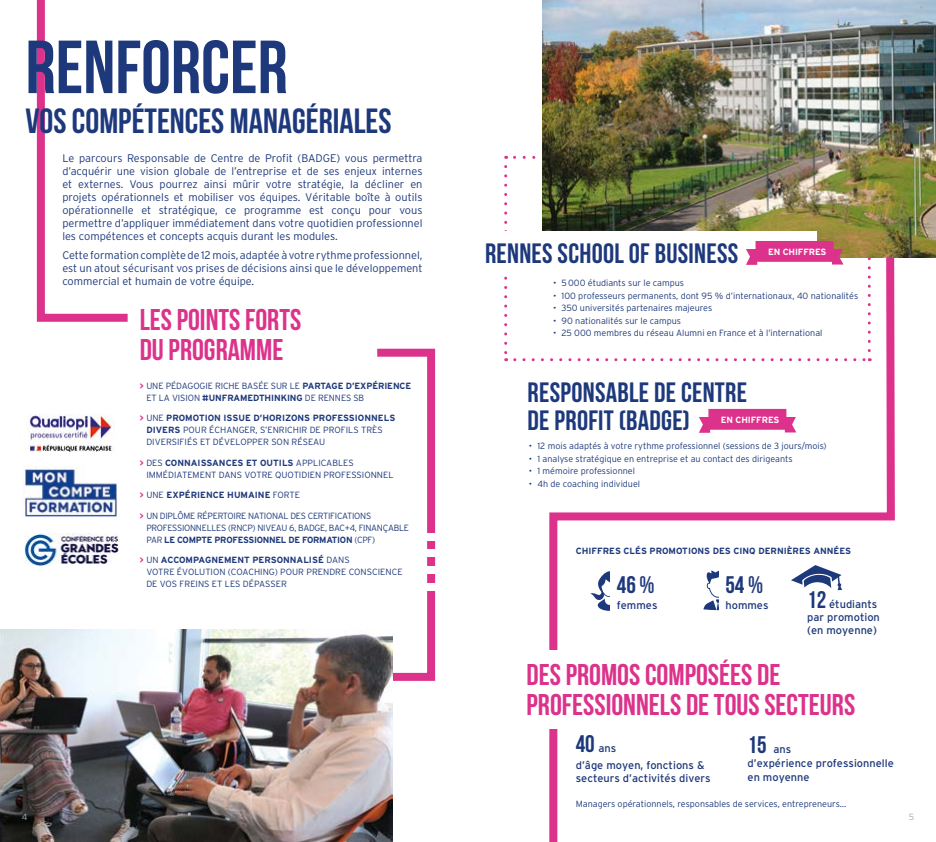
<style>
.page{position:relative;width:936px;height:842px;background:#fff}
.page>*{position:absolute;margin:0;border:0;box-sizing:border-box;transform-origin:0 0}
.t1{font:700 75px "Bebas Neue";color:#1d387b}
.t2{font:700 35px "Bebas Neue";color:#1d387b}
.t3{font:700 30px/30px "Bebas Neue";color:#dc328b}
.t4{font:700 28px/28px "Bebas Neue";letter-spacing:.01em;color:#1d387b}
.t5{font:700 24px "Bebas Neue";color:#1d387b}
.t6{font:300 11px/13px "Interstate";color:#1d387b;text-align:justify}
.t7{font:11px/13px "Interstate";color:#1d387b}
.t8{font:300 9px/12px "Interstate";color:#1d387b}
.t9{font:300 9px/12px "Interstate";letter-spacing:-.03em;color:#1d387b}
.t10{font:700 9px "Interstate";color:#1d387b}
.t11{font:700 9px "Interstate";letter-spacing:-.01em;color:#fff}
.t12{font:300 9px "Interstate";color:#abacac}
.s1{font-weight:700;color:#dc328b}
.s2{font-weight:700}
.s3{color:#dc328b}
.s4{font-weight:300}
.s5{font-family:"Bebas Neue";font-weight:700;font-size:24px}
</style>
<div class="page">
<svg style="left:36px;top:0;width:92px;height:322px"></svg>
<svg style="left:22px;top:348px;width:414px;height:333px"></svg>
<img style="left:0;top:629px;width:392px;height:213px">
<svg style="left:549px;top:258px;width:346px;height:584px"></svg>
<svg style="left:505px;top:156px;width:31px;height:3px"></svg>
<svg style="left:504px;top:167px;width:3px;height:194px"></svg>
<svg style="left:514px;top:358px;width:356px;height:3px"></svg>
<svg style="left:867px;top:258px;width:3px;height:93px"></svg>
<img style="left:542px;top:0;width:393px;height:258px">
<div style="left:485px;top:232px;width:331px;height:41px;background:#fff"></div>
<div style="left:527px;top:381px;width:259px;height:49px;background:#fff"></div>
<div style="left:808px;top:557px;width:30px;height:59px;background:#fff"></div>
<div style="left:418px;top:583px;width:25px;height:8px;background:#fff"></div>
<div style="left:418px;top:549px;width:25px;height:8px;background:#fff"></div>
<div style="left:418px;top:566px;width:25px;height:8px;background:#fff"></div>
<div style="left:418px;top:533px;width:25px;height:8px;background:#fff"></div>
<svg style="left:590px;top:571px;width:19px;height:40px"></svg>
<svg style="left:703px;top:569px;width:15px;height:41px"></svg>
<div style="left:800px;top:556px;width:32px;height:59px;background:#fff"></div>
<svg style="left:790px;top:565px;width:52px;height:25px"></svg>
<div style="left:539px;top:651px;width:25px;height:78px;background:#fff"></div>
<svg style="left:746px;top:241px;width:97px;height:24px;background:#de5599"></svg>
<svg style="left:698px;top:409px;width:98px;height:24px"></svg>
<img style="left:24px;top:533px;width:94px;height:32px">
<img style="left:21px;top:415px;width:101px;height:36px">
<img style="left:23px;top:467px;width:97px;height:50px">
<h1 class="t1" style="left:26px;top:26px;width:264px">RENFORCER</h1>
<h2 class="t2" style="left:26px;top:102px;width:367px">VOS COMPÉTENCES MANAGÉRIALES</h2>
<p class="t6" style="left:62px;top:152px;width:361px">Le parcours Responsable de Centre de Profit (BADGE) vous permettra d’acquérir une vision globale de l’entreprise et de ses enjeux internes et externes. Vous pourrez ainsi mûrir votre stratégie, la décliner en projets opérationnels et mobiliser vos équipes. Véritable boîte à outils opérationnelle et stratégique, ce programme est conçu pour vous permettre d’appliquer immédiatement dans votre quotidien professionnel les compétences et concepts acquis durant les modules.</p>
<p class="t6" style="left:62px;top:248px;width:361px">Cette formation complète de 12 mois, adaptée à votre rythme professionnel, est un atout sécurisant vos prises de décisions ainsi que le développement commercial et humain de votre équipe.</p>
<h3 class="t3" style="left:140px;top:304px;width:163px">LES POINTS FORTS<br>DU PROGRAMME</h3>
<p class="t8" style="left:146px;top:379px;width:266px;text-indent:-7px"><span class="s1">&gt;</span> UNE PÉDAGOGIE RICHE BASÉE SUR LE <span class="s2">PARTAGE D’EXPÉRIENCE<br></span>ET LA VISION <span class="s2">#UNFRAMEDTHINKING</span> DE RENNES SB</p>
<p class="t8" style="left:146px;top:412px;width:250px;text-indent:-7px"><span class="s1">&gt;</span> UNE <span class="s2">PROMOTION ISSUE D’HORIZONS PROFESSIONNELS<br>DIVERS</span> POUR ÉCHANGER, S’ENRICHIR DE PROFILS TRÈS<br>DIVERSIFIÉS ET DÉVELOPPER SON RÉSEAU</p>
<p class="t8" style="left:146px;top:456px;width:249px;text-indent:-7px"><span class="s1">&gt;</span> DES <span class="s2">CONNAISSANCES ET OUTILS</span> APPLICABLES<br>IMMÉDIATEMENT DANS VOTRE QUOTIDIEN PROFESSIONNEL</p>
<p class="t10" style="left:140px;top:490px;width:162px"><span class="s3">&gt;</span> <span class="s4">UNE</span> EXPÉRIENCE HUMAINE <span class="s4">FORTE</span></p>
<p class="t9" style="left:146px;top:509px;width:264px;text-indent:-7px"><span class="s1">&gt;</span> UN DIPLÔME RÉPERTOIRE NATIONAL DES CERTIFICATIONS<br>PROFESSIONNELLES (RNCP) NIVEAU 6, BADGE, BAC+4, FINANÇABLE<br>PAR <span class="s2">LE COMPTE PROFESSIONNEL DE FORMATION</span> (CPF)</p>
<p class="t8" style="left:146px;top:554px;width:258px;text-indent:-7px"><span class="s1">&gt;</span> UN <span class="s2">ACCOMPAGNEMENT PERSONNALISÉ</span> DANS<br>VOTRE ÉVOLUTION (COACHING) POUR PRENDRE CONSCIENCE<br>DE VOS FREINS ET LES DÉPASSER</p>
<h3 class="t4" style="left:485px;top:239px;width:255px">RENNES SCHOOL OF BUSINESS</h3>
<p class="t11" style="left:768px;top:247px;width:60px">EN CHIFFRES</p>
<p class="t8" style="left:553px;top:277px;width:132px">• 5000 étudiants sur le campus</p>
<p class="t8" style="left:553px;top:290px;width:307px">• 100 professeurs permanents, dont 95 % d’internationaux, 40 nationalités</p>
<p class="t8" style="left:553px;top:302px;width:161px">• 350 universités partenaires majeures</p>
<p class="t8" style="left:553px;top:314px;width:129px">• 90 nationalités sur le campus</p>
<p class="t8" style="left:553px;top:327px;width:271px">• 25 000 membres du réseau Alumni en France et à l’international</p>
<h3 class="t4" style="left:527px;top:378px;width:221px">RESPONSABLE DE CENTRE<br>DE PROFIT (BADGE)</h3>
<p class="t11" style="left:721px;top:415px;width:60px">EN CHIFFRES</p>
<p class="t8" style="left:529px;top:440px;width:299px">• 12 mois adaptés à votre rythme professionnel (sessions de 3 jours/mois)</p>
<p class="t8" style="left:529px;top:453px;width:265px">• 1 analyse stratégique en entreprise et au contact des dirigeants</p>
<p class="t8" style="left:529px;top:465px;width:107px">• 1 mémoire professionnel</p>
<p class="t8" style="left:529px;top:477px;width:113px">• 4h de coaching individuel</p>
<p class="t10" style="left:575px;top:545px;width:277px">CHIFFRES CLÉS PROMOTIONS DES CINQ DERNIÈRES ANNÉES</p>
<h3 class="t5" style="left:617px;top:571px;width:39px">46%</h3>
<p class="t7" style="left:617px;top:598px;width:42px">femmes</p>
<h3 class="t5" style="left:725px;top:571px;width:39px">54%</h3>
<p class="t7" style="left:725px;top:598px;width:45px">hommes</p>
<p class="t7" style="left:807px;top:598px;width:74px"><span class="s5">12</span> étudiants par promotion (en moyenne)</p>
<h3 class="t3" style="left:526px;top:659px;width:330px">DES PROMOS COMPOSÉES DE<br>PROFESSIONNELS DE TOUS SECTEURS</h3>
<p class="t7" style="left:575px;top:742px;width:42px"><span class="s5">40</span> ans</p>
<p class="t7" style="left:747px;top:742px;width:148px;line-height:14px"><span class="s5">15</span> ans<br>d’expérience professionnelle en moyenne</p>
<p class="t7" style="left:575px;top:758px;width:136px">d’âge moyen, fonctions &amp; secteurs d’activités divers</p>
<p class="t8" style="left:575px;top:797px;width:272px">Managers opérationnels, responsables de services, entrepreneurs…</p>
<p class="t12" style="left:22px;top:812px;width:7px">4</p>
<p class="t12" style="left:908px;top:812px;width:7px">5</p>
</div>
